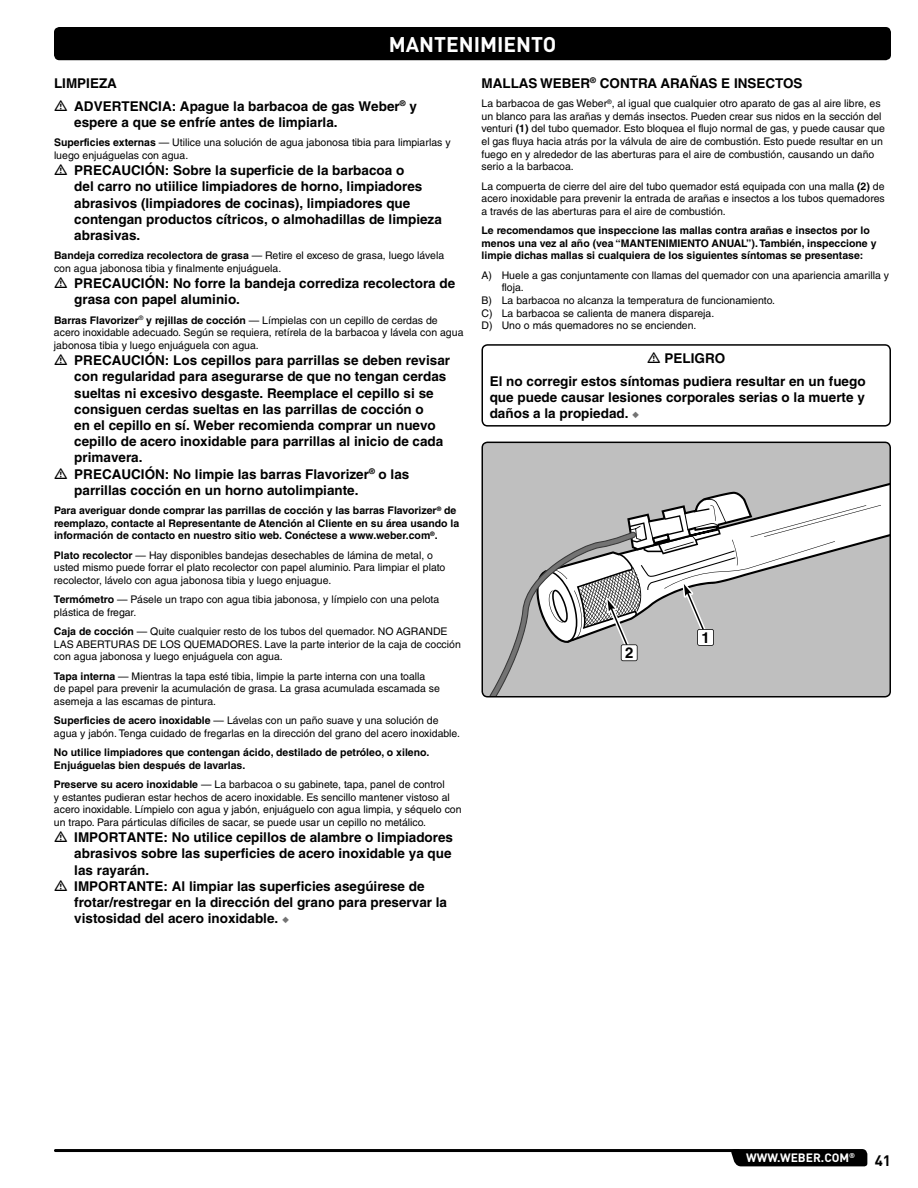
<style>
.page{position:relative;width:918px;height:1188px;background:#fff}
.page>*{position:absolute;margin:0;border:0;box-sizing:border-box;transform-origin:0 0}
.t1{font:21px "DI Nkerned";color:#fff}
.t2{font:15px "DI Nkerned";color:#000}
.t3{font:700 15px "Helvetica LT Std";color:#000}
.t4{font:700 13.5px/16.2px "Helvetica LT Std";color:#000}
.t5{font:12px "DI Nkerned";color:#fff}
.t6{font:10.5px/12.6px "Helvetica LT Std";color:#000}
.t7{font:700 10.5px/12.6px "Helvetica LT Std";color:#000}
.s1{font-weight:700}
.s2{color:#737373}
</style>
<div class="page">
<div style="left:54px;top:27px;width:837px;height:33px;background:#000;border-radius:5px"></div>
<hr style="left:54px;top:1149px;width:686px;height:3px;background:#000;border-radius:2px">
<svg style="left:731px;top:1149px;width:136px;height:17px;background:#050505"></svg>
<svg style="left:481px;top:442px;width:410px;height:255px;fill:#bfbfbf"></svg>
<svg style="left:481px;top:344px;width:410px;height:83px"></svg>
<h1 class="t1" style="left:389px;top:31px;width:169px">MANTENIMIENTO</h1>
<p class="t4" style="left:482px;top:75px;width:323px">MALLAS WEBER<sup>®</sup> CONTRA ARAÑAS E INSECTOS</p>
<p class="t6" style="left:481px;top:97px;width:405px">La barbacoa de gas Weber<sup>®</sup>, al igual que cualquier otro aparato de gas al aire libre, es un blanco para las arañas y demás insectos. Pueden crear sus nidos en la sección del venturi <span class="s1">(1)</span> del tubo quemador . Esto bloquea el flujo normal de gas, y puede causar que el gas fluya hacia atrás por la válvula de aire de combustión . Esto puede resultar en un fuego en y alrededor de las aberturas para el aire de combustión, causando un daño serio a la barbacoa .</p>
<p class="t6" style="left:481px;top:180px;width:405px;text-align:justify">La compuerta de cierre del aire del tubo quemador está equipada con una malla <span class="s1">(2)</span> de acero inoxidable para prevenir la entrada de arañas e insectos a los tubos quemadores a través de las aberturas para el aire de combustión .</p>
<p class="t7" style="left:481px;top:224px;width:397px">Le recomendamos que inspeccione las mallas contra arañas e insectos por lo menos una vez al año (vea “MANTENIMIENTO ANUAL”). También, inspeccione y limpie dichas mallas si cualquiera de los siguientes síntomas se presentase:</p>
<p class="t6" style="left:481px;top:269px;width:409px">A) Huele a gas conjuntamente con llamas del quemador con una apariencia amarilla y</p>
<p class="t6" style="left:502px;top:281px;width:24px">floja .</p>
<p class="t6" style="left:481px;top:294px;width:295px">B) La barbacoa no alcanza la temperatura de funcionamiento .</p>
<p class="t6" style="left:481px;top:307px;width:234px">C) La barbacoa se calienta de manera dispareja .</p>
<p class="t6" style="left:481px;top:319px;width:216px">D) Uno o más quemadores no se encienden .</p>
<p class="t4" style="left:490px;top:346px;width:377px;line-height:23px;text-indent:175px">PELIGRO<br>El no corregir estos síntomas pudiera resultar en un fuego</p>
<p class="t4" style="left:490px;top:389px;width:377px">que puede causar lesiones corporales serias o la muerte y daños a la propiedad. <span class="s2">◆</span></p>
<p class="t4" style="left:74px;top:71px;width:344px;line-height:23px;text-indent:-20px">LIMPIEZA<br>ADVERTENCIA: Apague la barbacoa de gas Weber<sup>®</sup> y</p>
<p class="t4" style="left:74px;top:114px;width:265px">espere a que se enfríe antes de limpiarla.</p>
<p class="t6" style="left:54px;top:136px;width:398px"><span class="s1">Superficies externas</span> — Utilice una solución de agua jabonosa tibia para limpiarlas y luego enjuáguelas con agua .</p>
<p class="t4" style="left:74px;top:162px;width:369px">PRECAUCIÓN: Sobre la superficie de la barbacoa o<br>del carro no utiilice limpiadores de horno, limpiadores abrasivos (limpiadores de cocinas), limpiadores que contengan productos cítricos, o almohadillas de limpieza abrasivas.</p>
<p class="t6" style="left:54px;top:249px;width:392px"><span class="s1">Bandeja corrediza recolectora de grasa</span> — Retire el exceso de grasa, luego lávela con agua jabonosa tibia y finalmente enjuáguela .</p>
<p class="t4" style="left:74px;top:275px;width:383px">PRECAUCIÓN: No forre la bandeja corrediza recolectora de grasa con papel aluminio.</p>
<p class="t6" style="left:54px;top:314px;width:411px"><span class="s1">Barras Flavorizer</span><sup>®</sup> <span class="s1">y rejillas de cocción</span> — Límpielas con un cepillo de cerdas de acero inoxidable adecuado . Según se requiera, retírela de la barbacoa y lávela con agua jabonosa tibia y luego enjuáguela con agua .</p>
<p class="t4" style="left:74px;top:352px;width:377px">PRECAUCIÓN: Los cepillos para parrillas se deben revisar con regularidad para asegurarse de que no tengan cerdas sueltas ni excesivo desgaste. Reemplace el cepillo si se consiguen cerdas sueltas en las parrillas de cocción o<br>en el cepillo en sí. Weber recomienda comprar un nuevo cepillo de acero inoxidable para parrillas al inicio de cada primavera.<br>PRECAUCIÓN: No limpie las barras Flavorizer<sup>®</sup> o las parrillas cocción en un horno autolimpiante.</p>
<p class="t7" style="left:54px;top:504px;width:407px">Para averiguar donde comprar las parrillas de cocción y las barras Flavorizer<sup>®</sup> de reemplazo, contacte al Representante de Atención al Cliente en su área usando la información de contacto en nuestro sitio web. Conéctese a www.weber.com<sup>®</sup>.</p>
<p class="t6" style="left:54px;top:549px;width:393px"><span class="s1">Plato recolector</span> — Hay disponibles bandejas desechables de lámina de metal, o usted mismo puede forrar el plato recolector con papel aluminio . Para limpiar el plato recolector, lávelo con agua jabonosa tibia y luego enjuague .</p>
<p class="t6" style="left:54px;top:593px;width:387px"><span class="s1">Termómetro</span> — Pásele un trapo con agua tibia jabonosa, y límpielo con una pelota plástica de fregar .</p>
<p class="t6" style="left:54px;top:625px;width:408px"><span class="s1">Caja de cocción</span> — Quite cualquier resto de los tubos del quemador . NO AGRANDE<br>LAS ABERTURAS DE LOS QUEMADORES . Lave la parte interior de la caja de cocción con agua jabonosa y luego enjuáguela con agua .</p>
<p class="t6" style="left:54px;top:670px;width:387px"><span class="s1">Tapa interna</span> — Mientras la tapa esté tibia, limpie la parte interna con una toalla<br>de papel para prevenir la acumulación de grasa . La grasa acumulada escamada se asemeja a las escamas de pintura .</p>
<p class="t6" style="left:54px;top:714px;width:408px"><span class="s1">Superficies de acero inoxidable</span> — Lávelas con un paño suave y una solución de agua y jabón . Tenga cuidado de fregarlas en la dirección del grano del acero inoxidable .</p>
<p class="t7" style="left:54px;top:746px;width:377px">No utilice limpiadores que contengan ácido, destilado de petróleo, o xileno.<br>Enjuáguelas bien después de lavarlas.</p>
<p class="t6" style="left:54px;top:778px;width:409px"><span class="s1">Preserve su acero inoxidable</span> — La barbacoa o su gabinete, tapa, panel de control<br>y estantes pudieran estar hechos de acero inoxidable . Es sencillo mantener vistoso al acero inoxidable . Límpielo con agua y jabón, enjuáguelo con agua limpia, y séquelo con un trapo . Para párticulas díficiles de sacar, se puede usar un cepillo no metálico .</p>
<p class="t4" style="left:74px;top:829px;width:380px">IMPORTANTE: No utilice cepillos de alambre o limpiadores abrasivos sobre las superficies de acero inoxidable ya que las rayarán.<br>IMPORTANTE: Al limpiar las superficies asegúirese de frotar/restregar en la dirección del grano para preservar la vistosidad del acero inoxidable. <span class="s2">◆</span></p>
<h2 class="t3" style="left:701px;top:628px;width:10px">1</h2>
<h2 class="t3" style="left:625px;top:644px;width:10px">2</h2>
<p class="t5" style="left:746px;top:1150px;width:110px">WWW.WEBER.COM<sup>®</sup></p>
<h2 class="t2" style="left:875px;top:1151px;width:18px">41</h2>
</div>
